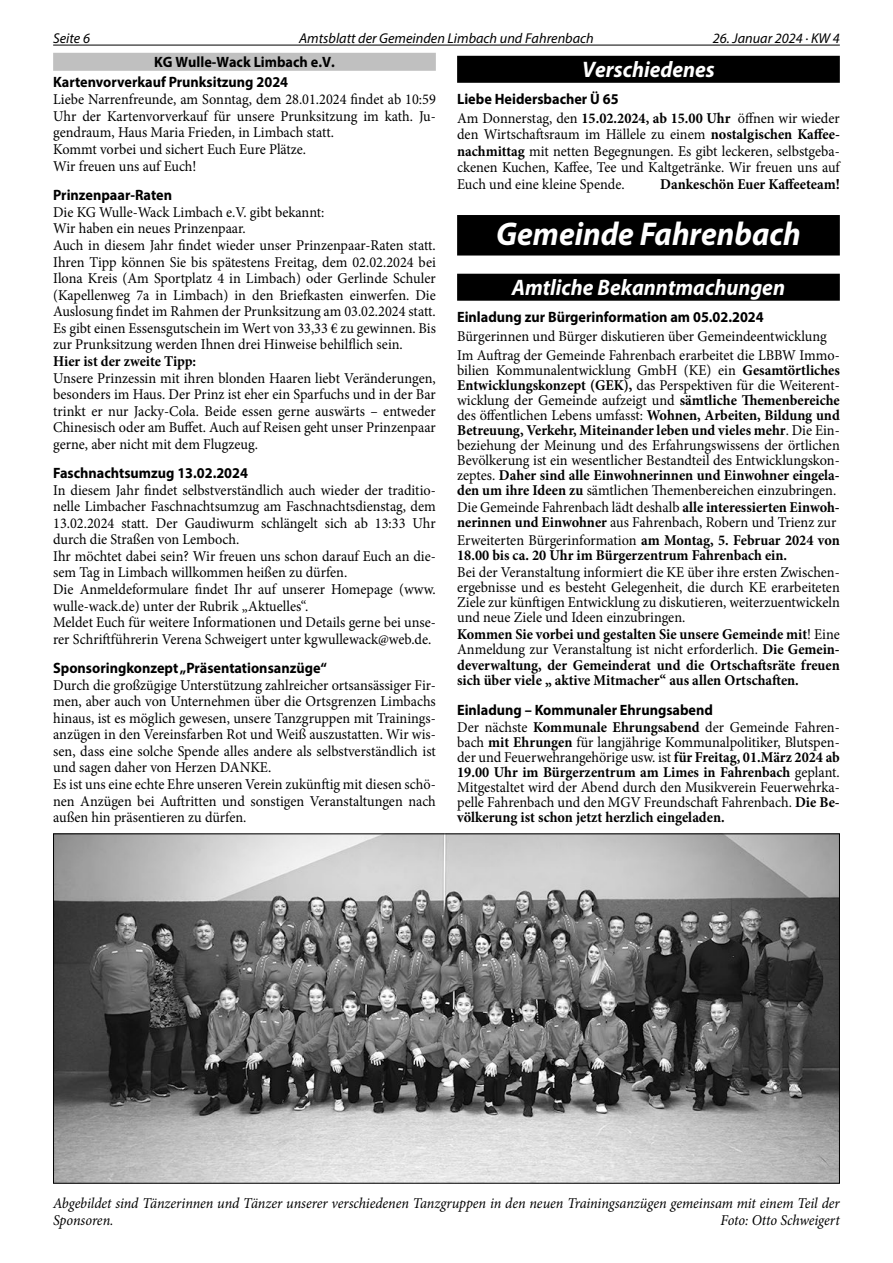
<style>
.page{position:relative;width:893px;height:1263px;background:#fff}
.page>*{position:absolute;margin:0;border:0;box-sizing:border-box;transform-origin:0 0}
.t1{font:italic 700 33px "Myriad Pro";color:#fff;scale:.95 1}
.t2{font:italic 700 22.5px "Myriad Pro";color:#fff;scale:.95 1}
.t3{font:15px/16.5px "Minion Pro";color:#000;scale:.95 1}
.t4{font:700 15px/15px "Minion Pro";color:#000;scale:.95 1}
.t5{font:700 15px/21px "Myriad Pro";color:#000;scale:.95 1}
.t6{font:italic 15px/16.5px "Minion Pro";letter-spacing:-.005em;color:#000;scale:.95 1}
.t7{font:italic 14.25px "Myriad Pro";color:#000}
.s1{font-weight:700}
.s2{font-weight:400}
</style>
<div class="page">
<hr style="left:53px;top:45px;width:787px;height:1px;background:#000">
<div style="left:53px;top:53px;width:383px;height:18px;background:#c0c0c0"></div>
<div style="left:457px;top:56px;width:383px;height:27px;background:#000"></div>
<div style="left:457px;top:215px;width:383px;height:40px;background:#000"></div>
<div style="left:457px;top:274px;width:383px;height:27px;background:#000"></div>
<img style="left:55px;top:835px;width:783px;height:346px">
<p class="t7" style="left:53px;top:29px;width:38px">Seite 6</p>
<p class="t7" style="left:299px;top:29px;width:296px">Amtsblatt der Gemeinden Limbach und Fahrenbach</p>
<p class="t7" style="left:713px;top:29px;width:128px">26. Januar 2024 · KW 4</p>
<p class="t5" style="left:53px;top:50px;width:298px;text-indent:101px">KG Wulle-Wack Limbach e.V.<br>Kartenvorverkauf Prunksitzung 2024</p>
<p class="t3" style="left:53px;top:91px;width:404px">Liebe Narrenfreunde, am Sonntag, dem 28.01.2024 findet ab 10:59<br>Uhr der Kartenvorverkauf für unsere Prunksitzung im kath. Ju&shy;gendraum, Haus Maria Frieden, in Limbach statt.<br>Kommt vorbei und sichert Euch Eure Plätze.<br>Wir freuen uns auf Euch!</p>
<p class="t5" style="left:53px;top:184px;width:127px">Prinzenpaar-Raten</p>
<p class="t3" style="left:53px;top:204px;width:404px">Die KG Wulle-Wack Limbach e.V. gibt bekannt:<br>Wir haben ein neues Prinzenpaar.<br>Auch in diesem Jahr findet wieder unser Prinzenpaar-Raten statt.<br>Ihren Tipp können Sie bis spätestens Freitag, dem 02.02.2024 bei Ilona Kreis (Am Sportplatz 4 in Limbach) oder Gerlinde Schuler (Kapellenweg 7a in Limbach) in den Briefkasten einwerfen. Die Auslosung findet im Rahmen der Prunksitzung am 03.02.2024 statt.<br>Es gibt einen Essensgutschein im Wert von 33,33 € zu gewinnen. Bis zur Prunksitzung werden Ihnen drei Hinweise behilflich sein.</p>
<p class="t4" style="left:53px;top:353px;width:152px">Hier ist der zweite Tipp:</p>
<p class="t3" style="left:53px;top:370px;width:404px;text-align:justify">Unsere Prinzessin mit ihren blonden Haaren liebt Veränderungen, besonders im Haus. Der Prinz ist eher ein Sparfuchs und in der Bar trinkt er nur Jacky-Cola. Beide essen gerne auswärts – entweder Chinesisch oder am Buffet. Auch auf Reisen geht unser Prinzenpaar gerne, aber nicht mit dem Flugzeug.</p>
<p class="t5" style="left:53px;top:462px;width:207px">Faschnachtsumzug 13.02.2024</p>
<p class="t3" style="left:53px;top:482px;width:404px">In diesem Jahr findet selbstverständlich auch wieder der traditio&shy;nelle Limbacher Faschnachtsumzug am Faschnachtsdienstag, dem 13.02.2024 statt. Der Gaudiwurm schlängelt sich ab 13:33 Uhr durch die Straßen von Lemboch.<br>Ihr möchtet dabei sein? Wir freuen uns schon darauf Euch an die&shy;sem Tag in Limbach willkommen heißen zu dürfen.<br>Die Anmeldeformulare findet Ihr auf unserer Homepage (www. wulle-wack.de) unter der Rubrik „Aktuelles“.<br>Meldet Euch für weitere Informationen und Details gerne bei unse&shy;rer Schriftführerin Verena Schweigert unter kgwullewack@web.de.</p>
<p class="t5" style="left:53px;top:657px;width:290px">Sponsoringkonzept „Präsentationsanzüge“</p>
<p class="t3" style="left:53px;top:677px;width:404px">Durch die großzügige Unterstützung zahlreicher ortsansässiger Fir&shy;men, aber auch von Unternehmen über die Ortsgrenzen Limbachs hinaus, ist es möglich gewesen, unsere Tanzgruppen mit Trainings&shy;anzügen in den Vereinsfarben Rot und Weiß auszustatten. Wir wis&shy;sen, dass eine solche Spende alles andere als selbstverständlich ist und sagen daher von Herzen DANKE.<br>Es ist uns eine echte Ehre unseren Verein zukünftig mit diesen schö&shy;nen Anzügen bei Auftritten und sonstigen Veranstaltungen nach außen hin präsentieren zu dürfen.</p>
<h2 class="t2" style="left:582px;top:54px;width:141px">Verschiedenes</h2>
<p class="t5" style="left:457px;top:88px;width:172px">Liebe Heidersbacher Ü 65</p>
<p class="t3" style="left:457px;top:110px;width:404px;text-align:justify">Am Donnerstag, den <span class="s1">15.02.2024, ab 15.00 Uhr</span> öffnen wir wieder den Wirtschaftsraum im Hällele zu einem <span class="s1">nostalgischen Kaffee&shy;nachmittag</span> mit netten Begegnungen. Es gibt leckeren, selbstgeba&shy;ckenen Kuchen, Kaffee, Tee und Kaltgetränke. Wir freuen uns auf Euch und eine kleine Spende.</p>
<p class="t4" style="left:660px;top:176px;width:191px">Dankeschön Euer Kaffeeteam!</p>
<h1 class="t1" style="left:496px;top:213px;width:322px">Gemeinde Fahrenbach</h1>
<h2 class="t2" style="left:512px;top:272px;width:289px">Amtliche Bekanntmachungen</h2>
<p class="t5" style="left:457px;top:306px;width:324px">Einladung zur Bürgerinformation am 05.02.2024</p>
<p class="t3" style="left:457px;top:327px;width:404px;line-height:18.9px">Bürgerinnen und Bürger diskutieren über Gemeindeentwicklung<br>Im Auftrag der Gemeinde Fahrenbach erarbeitet die LBBW Immo-</p>
<p class="t3" style="left:457px;top:362px;width:404px;line-height:15px;text-align:justify">bilien Kommunalentwicklung GmbH (KE) ein <span class="s1">Gesamtörtliches Entwicklungskonzept (GEK),</span> das Perspektiven für die Weiterent&shy;wicklung der Gemeinde aufzeigt und <span class="s1">sämtliche Themenbereiche </span>des öffentlichen Lebens umfasst: <span class="s1">Wohnen, Arbeiten, Bildung und Betreuung, Verkehr, Miteinander leben und vieles mehr</span>. Die Ein&shy;beziehung der Meinung und des Erfahrungswissens der örtlichen Bevölkerung ist ein wesentlicher Bestandteil des Entwicklungskon&shy;zeptes. <span class="s1">Daher sind alle Einwohnerinnen und Einwohner eingela&shy;den um ihre Ideen zu</span> sämtlichen Themenbereichen einzubringen.</p>
<p class="t3" style="left:457px;top:500px;width:404px;line-height:15px">Die Gemeinde Fahrenbach lädt deshalb <span class="s1">alle interessierten Einwoh&shy;nerinnen und Einwohner</span> aus Fahrenbach, Robern und Trienz zur</p>
<p class="t4" style="left:457px;top:532px;width:404px"><span class="s2">Erweiterten Bürgerinformation</span> am Montag, 5. Februar 2024 von<br>18.00 bis ca. 20 Uhr im Bürgerzentrum Fahrenbach ein.</p>
<p class="t3" style="left:457px;top:565px;width:404px;line-height:15px;text-align:justify">Bei der Veranstaltung informiert die KE über ihre ersten Zwischen&shy;ergebnisse und es besteht Gelegenheit, die durch KE erarbeiteten Ziele zur künftigen Entwicklung zu diskutieren, weiterzuentwickeln und neue Ziele und Ideen einzubringen.</p>
<p class="t4" style="left:457px;top:627px;width:404px;text-align:justify">Kommen Sie vorbei und gestalten Sie unsere Gemeinde mit<span class="s2">! Eine Anmeldung zur Veranstaltung ist nicht erforderlich.</span> Die Gemein&shy;deverwaltung, der Gemeinderat und die Ortschaftsräte freuen sich über viele „ aktive Mitmacher“ aus allen Ortschaften.</p>
<p class="t5" style="left:457px;top:699px;width:271px">Einladung – Kommunaler Ehrungsabend</p>
<p class="t3" style="left:457px;top:720px;width:404px;line-height:15px;text-align:justify">Der nächste <span class="s1">Kommunale Ehrungsabend</span> der Gemeinde Fahren&shy;bach <span class="s1">mit Ehrungen</span> für langjährige Kommunalpolitiker, Blutspen&shy;der und Feuerwehrangehörige usw. ist <span class="s1">für Freitag, 01.März 2024 ab 19.00 Uhr im Bürgerzentrum am Limes in Fahrenbach</span> geplant.<br>Mitgestaltet wird der Abend durch den Musikverein Feuerwehrka&shy;pelle Fahrenbach und den MGV Freundschaft Fahrenbach. <span class="s1">Die Be&shy;völkerung ist schon jetzt herzlich eingeladen.</span></p>
<p class="t6" style="left:53px;top:1195px;width:829px">Abgebildet sind Tänzerinnen und Tänzer unserer verschiedenen Tanzgruppen in den neuen Trainingsanzügen gemeinsam mit einem Teil der<br>Sponsoren.</p>
<p class="t6" style="left:721px;top:1212px;width:127px">Foto: Otto Schweigert</p>
</div>
